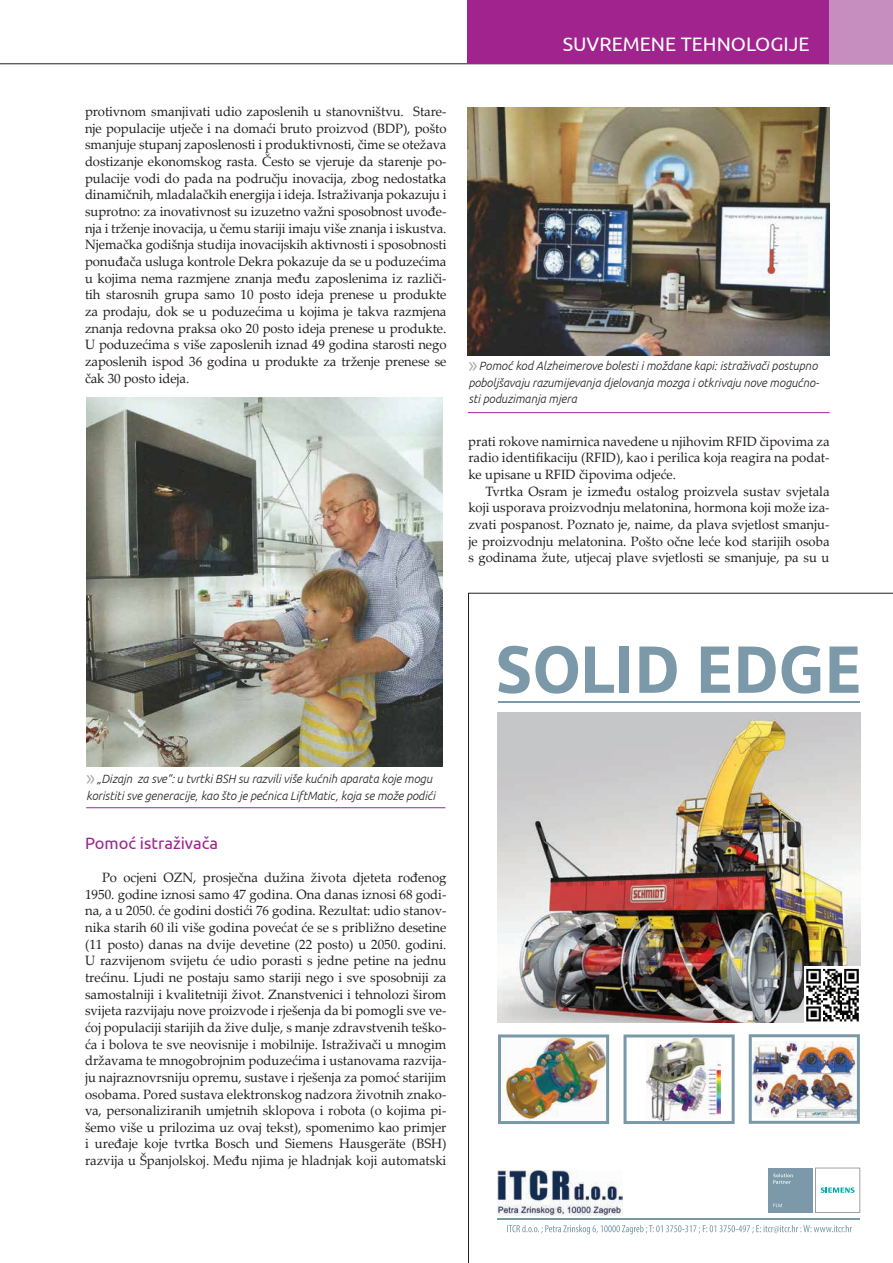
<style>
.page{position:relative;width:893px;height:1263px;background:#fff}
.page>*{position:absolute;margin:0;border:0;box-sizing:border-box;transform-origin:0 0}
.t1{font:19.5px "Ubuntu";color:#fff}
.t2{font:16.5px "Ubuntu";color:#a0238e}
.t3{font:13.5px/16.6px "Palatino Linotype";color:#231f20;text-align:justify}
.t4{font:italic 300 12px/16.5px "Ubuntu";color:#231f20}
.s1{font-family:"Myriad Pro";font-weight:400;font-style:normal;font-size:22.5px;color:#a8a9ad}
</style>
<div class="page">
<hr style="left:0;top:63px;width:893px;height:1px;background:#231f20">
<div style="left:829px;top:0;width:64px;height:64px;background:#c68ebf"></div>
<div style="left:468px;top:0;width:361px;height:64px;background:#a0238e"></div>
<img style="left:468px;top:107px;width:362px;height:248px">
<img style="left:87px;top:398px;width:355px;height:369px">
<hr style="left:86px;top:807px;width:359px;height:1px;background:#a0238e">
<hr style="left:468px;top:412px;width:362px;height:1px;background:#a0238e">
<img style="left:468px;top:593px;width:425px;height:670px">
<h1 class="t1" style="left:563px;top:32px;width:248px">SUVREMENE TEHNOLOGIJE</h1>
<p class="t3" style="left:85px;top:103px;width:363px">protivnom smanjivati udio zaposlenih u stanovništvu. Stare&shy;nje populacije utječe i na domaći bruto proizvod (BDP), pošto smanjuje stupanj zaposlenosti i produktivnosti, čime se otežava dostizanje ekonomskog rasta. Često se vjeruje da starenje po&shy;pulacije vodi do pada na području inovacija, zbog nedostatka dinamičnih, mladalačkih energija i ideja. Istraživanja pokazuju i suprotno: za inovativnost su izuzetno važni sposobnost uvođe&shy;nja i trženje inovacija, u čemu stariji imaju više znanja i iskustva.<br>Njemačka godišnja studija inovacijskih aktivnosti i sposobnosti ponuđača usluga kontrole Dekra pokazuje da se u poduzećima u kojima nema razmjene znanja među zaposlenima iz različi&shy;tih starosnih grupa samo 10 posto ideja prenese u produkte za prodaju, dok se u poduzećima u kojima je takva razmjena znanja redovna praksa oko 20 posto ideja prenese u produkte.<br>U poduzećima s više zaposlenih iznad 49 godina starosti nego zaposlenih ispod 36 godina u produkte za trženje prenese se čak 30 posto ideja.</p>
<p class="t4" style="left:468px;top:357px;width:352px"><span class="s1">»</span>Pomoć kod Alzheimerove bolesti i moždane kapi: istraživači postupno poboljšavaju razumijevanja djelovanja mozga i otkrivaju nove mogućno&shy;sti poduzimanja mjera</p>
<p class="t3" style="left:468px;top:432px;width:363px">prati rokove namirnica navedene u njihovim RFID čipovima za radio identifikaciju (RFID), kao i perilica koja reagira na podat&shy;ke upisane u RFID čipovima odjeće.</p>
<p class="t3" style="left:468px;top:482px;width:363px;text-indent:17px">Tvrtka Osram je između ostalog proizvela sustav svjetala koji usporava proizvodnju melatonina, hormona koji može iza&shy;zvati pospanost. Poznato je, naime, da plava svjetlost smanju&shy;je proizvodnju melatonina. Pošto očne leće kod starijih osoba s godinama žute, utjecaj plave svjetlosti se smanjuje, pa su u</p>
<p class="t4" style="left:86px;top:770px;width:351px"><span class="s1">»</span>„Dizajn za sve“: u tvrtki BSH su razvili više kućnih aparata koje mogu koristiti sve generacije, kao što je pećnica LiftMatic, koja se može podići</p>
<p class="t2" style="left:85px;top:833px;width:135px">Pomoć istraživača</p>
<p class="t3" style="left:85px;top:868px;width:363px;text-indent:17px">Po ocjeni OZN, prosječna dužina života djeteta rođenog 1950. godine iznosi samo 47 godina. Ona danas iznosi 68 godi&shy;na, a u 2050. će godini dostići 76 godina. Rezultat: udio stanov&shy;nika starih 60 ili više godina povećat će se s približno desetine (11 posto) danas na dvije devetine (22 posto) u 2050. godini.<br>U razvijenom svijetu će udio porasti s jedne petine na jednu trećinu. Ljudi ne postaju samo stariji nego i sve sposobniji za samostalniji i kvalitetniji život. Znanstvenici i tehnolozi širom svijeta razvijaju nove proizvode i rješenja da bi pomogli sve ve&shy;ćoj populaciji starijih da žive dulje, s manje zdravstvenih teško&shy;ća i bolova te sve neovisnije i mobilnije. Istraživači u mnogim državama te mnogobrojnim poduzećima i ustanovama razvija&shy;ju najraznovrsniju opremu, sustave i rješenja za pomoć starijim osobama. Pored sustava elektronskog nadzora životnih znako&shy;va, personaliziranih umjetnih sklopova i robota (o kojima pi&shy;šemo više u prilozima uz ovaj tekst), spomenimo kao primjer i uređaje koje tvrtka Bosch und Siemens Hausgeräte (BSH) razvija u Španjolskoj. Među njima je hladnjak koji automatski</p>
</div>
